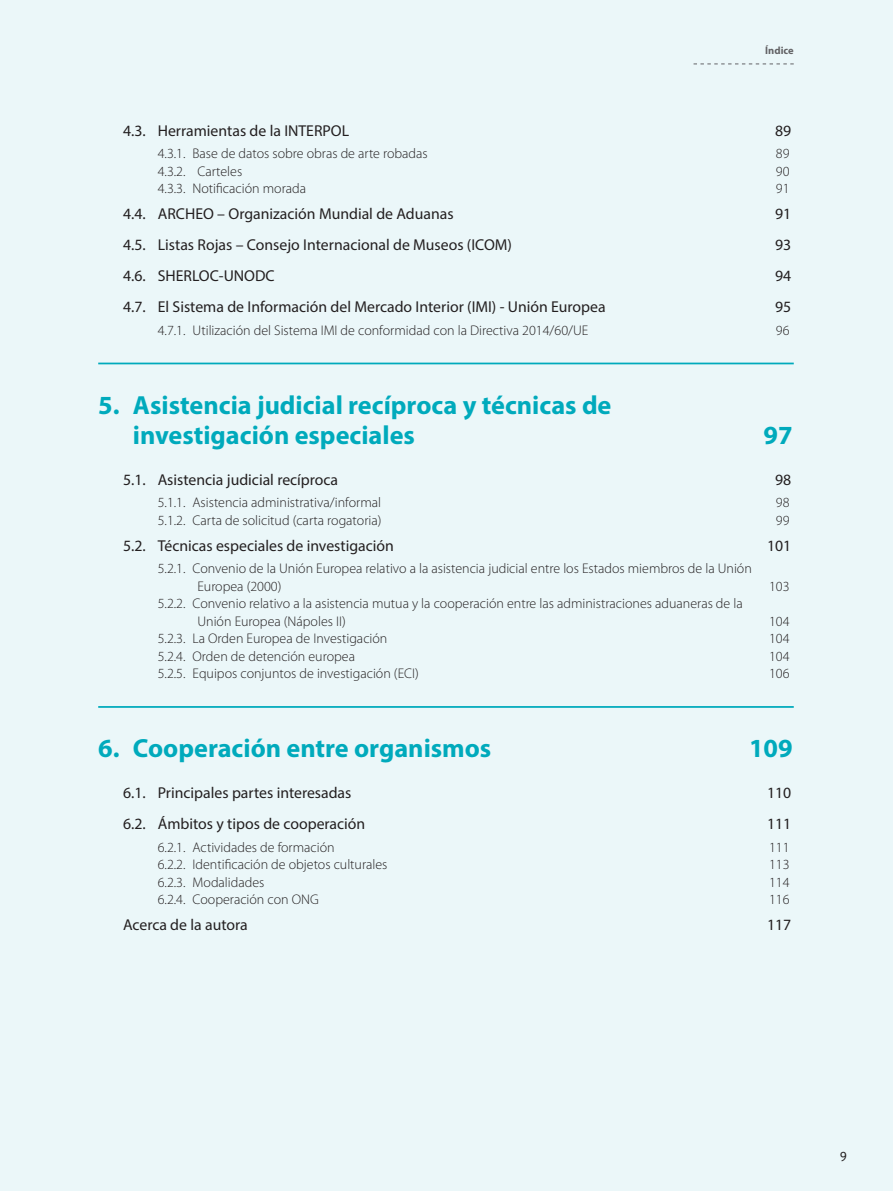
<style>
.page{position:relative;width:893px;height:1191px;background:#ebf7f9}
.page>*{position:absolute;margin:0;border:0;box-sizing:border-box;transform-origin:0 0}
.t1{font:700 26.25px/29.8px "Myriad Pro";color:#00aabc}
.t2{font:15.75px "Myriad Pro";color:#231f20}
.t3{font:300 14px/17.5px "Myriad Pro";color:#231f20}
.t4{font:14px "Legal LT Std";color:#231f20}
.t5{font:700 10.5px "Myriad Pro";color:#636366}
</style>
<div class="page">
<svg style="left:693px;top:63px;width:101px;height:1px"></svg>
<hr style="left:98px;top:362px;width:696px;height:2px;background:#00aabc">
<hr style="left:98px;top:706px;width:696px;height:2px;background:#00aabc">
<p class="t5" style="left:765px;top:43px;width:30px">Índice</p>
<p class="t2" style="left:123px;top:121px;width:228px">4.3. Herramientas de la INTERPOL</p>
<p class="t2" style="left:775px;top:121px;width:18px">89</p>
<p class="t3" style="left:158px;top:145px;width:272px">4.3.1. Base de datos sobre obras de arte robadas</p>
<p class="t3" style="left:776px;top:145px;width:15px">89</p>
<p class="t3" style="left:158px;top:162px;width:86px">4.3.2. Carteles</p>
<p class="t3" style="left:776px;top:162px;width:15px">90</p>
<p class="t3" style="left:158px;top:180px;width:150px">4.3.3. Notificación morada</p>
<p class="t3" style="left:776px;top:180px;width:15px">91</p>
<p class="t2" style="left:123px;top:204px;width:332px">4.4. ARCHEO – Organización Mundial de Aduanas</p>
<p class="t2" style="left:775px;top:204px;width:18px">91</p>
<p class="t2" style="left:123px;top:235px;width:390px">4.5. Listas Rojas – Consejo Internacional de Museos (ICOM)</p>
<p class="t2" style="left:775px;top:235px;width:18px">93</p>
<p class="t2" style="left:123px;top:266px;width:153px">4.6. SHERLOC-UNODC</p>
<p class="t2" style="left:775px;top:266px;width:18px">94</p>
<p class="t2" style="left:123px;top:297px;width:484px">4.7. El Sistema de Información del Mercado Interior (IMI) - Unión Europea</p>
<p class="t2" style="left:775px;top:297px;width:18px">95</p>
<p class="t3" style="left:158px;top:321px;width:432px">4.7.1. Utilización del Sistema IMI de conformidad con la Directiva 2014/60/UE</p>
<p class="t3" style="left:776px;top:321px;width:15px">96</p>
<p class="t1" style="left:133px;top:389px;width:480px;text-indent:-35px">5. Asistencia judicial recíproca y técnicas de investigación especiales</p>
<p class="t1" style="left:764px;top:419px;width:31px">97</p>
<p class="t2" style="left:123px;top:469px;width:217px">5.1. Asistencia judicial recíproca</p>
<p class="t2" style="left:775px;top:469px;width:18px">98</p>
<p class="t3" style="left:158px;top:493px;width:225px">5.1.1. Asistencia administrativa/informal</p>
<p class="t3" style="left:776px;top:493px;width:15px">98</p>
<p class="t3" style="left:158px;top:511px;width:225px">5.1.2. Carta de solicitud (carta rogatoria)</p>
<p class="t3" style="left:776px;top:511px;width:15px">99</p>
<p class="t2" style="left:123px;top:535px;width:272px">5.2. Técnicas especiales de investigación</p>
<p class="t2" style="left:767px;top:535px;width:26px">101</p>
<p class="t3" style="left:197px;top:559px;width:556px;text-indent:-40px">5.2.1. Convenio de la Unión Europea relativo a la asistencia judicial entre los Estados miembros de la Unión<br>Europea (2000)</p>
<p class="t3" style="left:769px;top:577px;width:22px">103</p>
<p class="t3" style="left:197px;top:594px;width:547px;text-indent:-40px">5.2.2. Convenio relativo a la asistencia mutua y la cooperación entre las administraciones aduaneras de la<br>Unión Europea (Nápoles II)</p>
<p class="t3" style="left:769px;top:612px;width:22px">104</p>
<p class="t3" style="left:158px;top:629px;width:231px">5.2.3. La Orden Europea de Investigación</p>
<p class="t3" style="left:769px;top:629px;width:22px">104</p>
<p class="t3" style="left:158px;top:647px;width:199px">5.2.4. Orden de detención europea</p>
<p class="t3" style="left:769px;top:647px;width:22px">104</p>
<p class="t3" style="left:158px;top:664px;width:263px">5.2.5. Equipos conjuntos de investigación (ECI)</p>
<p class="t3" style="left:769px;top:664px;width:22px">106</p>
<p class="t1" style="left:98px;top:733px;width:395px">6. Cooperación entre organismos</p>
<p class="t1" style="left:749px;top:733px;width:45px">109</p>
<p class="t2" style="left:123px;top:783px;width:230px">6.1. Principales partes interesadas</p>
<p class="t2" style="left:767px;top:783px;width:26px">110</p>
<p class="t2" style="left:123px;top:814px;width:244px">6.2. Ámbitos y tipos de cooperación</p>
<p class="t2" style="left:767px;top:814px;width:26px">111</p>
<p class="t3" style="left:158px;top:838px;width:178px">6.2.1. Actividades de formación</p>
<p class="t3" style="left:769px;top:838px;width:22px">111</p>
<p class="t3" style="left:158px;top:855px;width:231px">6.2.2. Identificación de objetos culturales</p>
<p class="t3" style="left:769px;top:855px;width:22px">113</p>
<p class="t3" style="left:158px;top:873px;width:108px">6.2.3. Modalidades</p>
<p class="t3" style="left:769px;top:873px;width:22px">114</p>
<p class="t3" style="left:158px;top:890px;width:163px">6.2.4. Cooperación con ONG</p>
<p class="t3" style="left:769px;top:890px;width:22px">116</p>
<p class="t2" style="left:123px;top:915px;width:126px">Acerca de la autora</p>
<p class="t2" style="left:767px;top:915px;width:26px">117</p>
<p class="t4" style="left:840px;top:1146px;width:9px">9</p>
</div>
